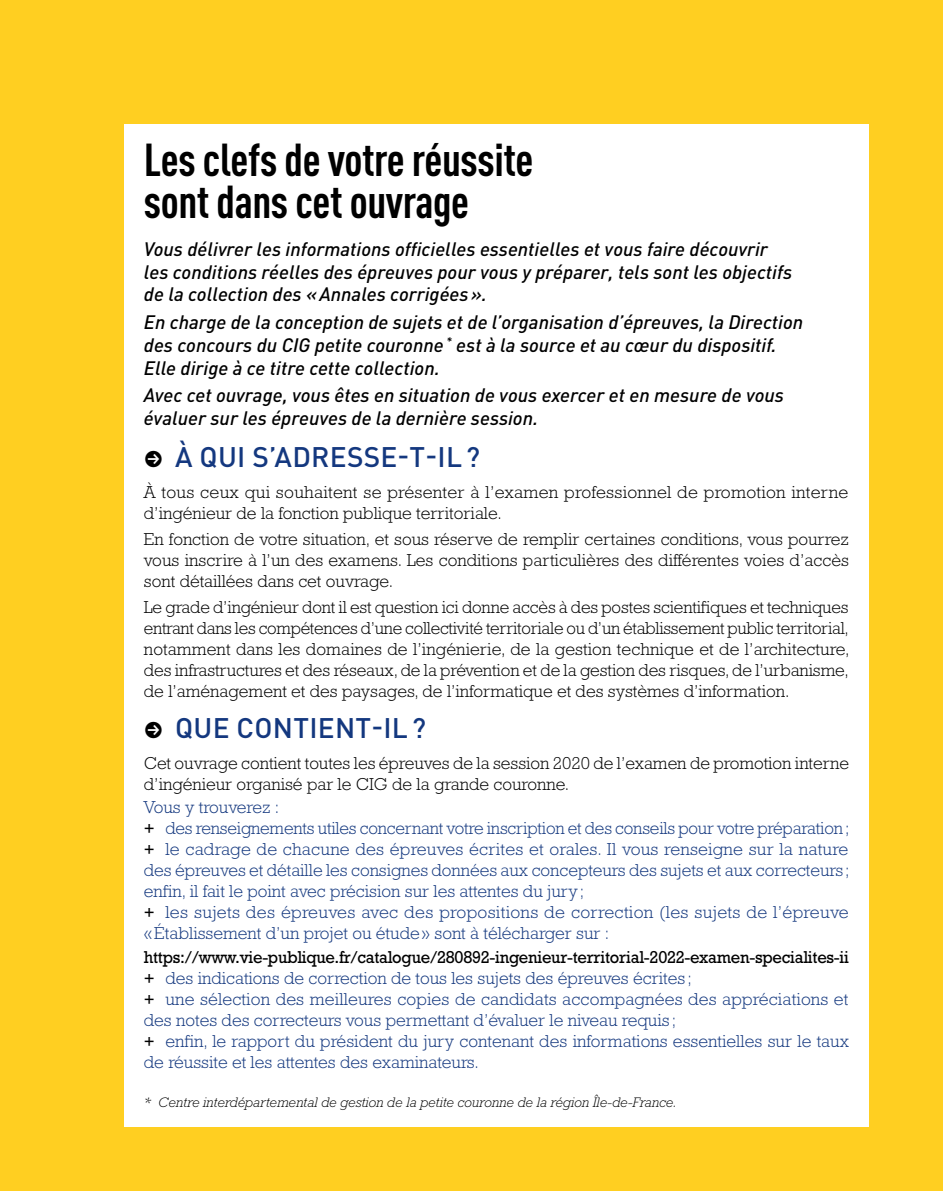
<style>
.page{position:relative;width:943px;height:1191px;background:#ffcf21}
.page>*{position:absolute;margin:0;border:0;box-sizing:border-box;transform-origin:0 0}
.Clefs_titre{font:700 45.5px/42px "DIN Cond";letter-spacing:-.01em;color:#000}
.t1{font:500 28px "DIN Pro";letter-spacing:.01em;color:#14387f}
.Clefs_chapo{font:italic 500 19.25px/22.8px "DIN";color:#000}
.Clefs_texte{font:300 17.5px/21px "Rockwell Std";color:#000}
.Clefs_texte_couleur{font:300 17.5px/21px "Rockwell Std";color:#14387f}
.Clefs_texte_couleur-2{font:17.5px "Rockwell Std";letter-spacing:-.015em;color:#000;scale:.95 1}
.Clefs_texte-2{font:italic 300 14px "Rockwell Std";color:#000}
.s1{font-family:"DIN Pro";font-weight:400;font-size:21px;color:#000}
</style>
<div class="page">
<div style="left:124px;top:124px;width:744px;height:1002px;background:#fff"></div>
<p class="Clefs_titre" style="left:144px;top:138px;width:391px">Les clefs de votre réussite sont dans cet ouvrage</p>
<p class="Clefs_chapo" style="left:144px;top:237px;width:649px">Vous délivrer les informations officielles essentielles et vous faire découvrir les conditions réelles des épreuves pour vous y préparer, tels sont les objectifs de la collection des «Annales corrigées».</p>
<p class="Clefs_chapo" style="left:144px;top:310px;width:661px">En charge de la conception de sujets et de l’organisation d’épreuves, la Direction des concours du CIG petite couronne <sup>*</sup> est à la source et au cœur du dispositif.<br>Elle dirige à ce titre cette collection.</p>
<p class="Clefs_chapo" style="left:144px;top:383px;width:641px">Avec cet ouvrage, vous êtes en situation de vous exercer et en mesure de vous évaluer sur les épreuves de la dernière session.</p>
<p class="t1" style="left:175px;top:437px;width:306px">À QUI S’ADRESSE-T-IL?</p>
<p class="Clefs_texte" style="left:144px;top:481px;width:706px">À tous ceux qui souhaitent se présenter à l’examen professionnel de promotion interne d’ingénieur de la fonction publique territoriale.</p>
<p class="Clefs_texte" style="left:144px;top:528px;width:706px;text-align:justify">En fonction de votre situation, et sous réserve de remplir certaines conditions, vous pourrez vous inscrire à l’un des examens. Les conditions particulières des différentes voies d’accès sont détaillées dans cet ouvrage.</p>
<p class="Clefs_texte" style="left:144px;top:596px;width:707px;text-align:justify">Le grade d’ingénieur dont il est question ici donne accès à des postes scientifiques et techniques entrant dans les compétences d’une collectivité territoriale ou d’un établissement public territorial, notamment dans les domaines de l’ingénierie, de la gestion technique et de l’architecture, des infrastructures et des réseaux, de la prévention et de la gestion des risques, de l’urbanisme, de l’aménagement et des paysages, de l’informatique et des systèmes d’information.</p>
<p class="t1" style="left:175px;top:709px;width:252px">QUE CONTIENT-IL?</p>
<p class="Clefs_texte" style="left:144px;top:752px;width:706px">Cet ouvrage contient toutes les épreuves de la session 2020 de l’examen de promotion interne d’ingénieur organisé par le CIG de la grande couronne.</p>
<p class="Clefs_texte_couleur" style="left:144px;top:797px;width:137px">Vous y trouverez :</p>
<p class="Clefs_texte_couleur" style="left:144px;top:818px;width:707px"><span class="s1">+</span> des renseignements utiles concernant votre inscription et des conseils pour votre préparation;</p>
<p class="Clefs_texte_couleur" style="left:144px;top:839px;width:707px;text-align:justify"><span class="s1">+</span> le cadrage de chacune des épreuves écrites et orales. Il vous renseigne sur la nature des épreuves et détaille les consignes données aux concepteurs des sujets et aux correcteurs; enfin, il fait le point avec précision sur les attentes du jury;</p>
<p class="Clefs_texte_couleur" style="left:144px;top:902px;width:706px"><span class="s1">+</span> les sujets des épreuves avec des propositions de correction (les sujets de l’épreuve «Établissement d’un projet ou étude» sont à télécharger sur :</p>
<p class="Clefs_texte_couleur-2" style="left:144px;top:947px;width:743px">https://www.vie-publique.fr/catalogue/280892-ingenieur-territorial-2022-examen-specialites-ii</p>
<p class="Clefs_texte_couleur" style="left:144px;top:967px;width:549px"><span class="s1">+</span> des indications de correction de tous les sujets des épreuves écrites ;</p>
<p class="Clefs_texte_couleur" style="left:144px;top:988px;width:706px"><span class="s1">+</span> une sélection des meilleures copies de candidats accompagnées des appréciations et des notes des correcteurs vous permettant d’évaluer le niveau requis ;</p>
<p class="Clefs_texte_couleur" style="left:144px;top:1030px;width:706px"><span class="s1">+</span> enfin, le rapport du président du jury contenant des informations essentielles sur le taux de réussite et les attentes des examinateurs.</p>
<p class="Clefs_texte-2" style="left:144px;top:1093px;width:534px">* Centre interdépartemental de gestion de la petite couronne de la région Île-de-France.</p>
</div>
